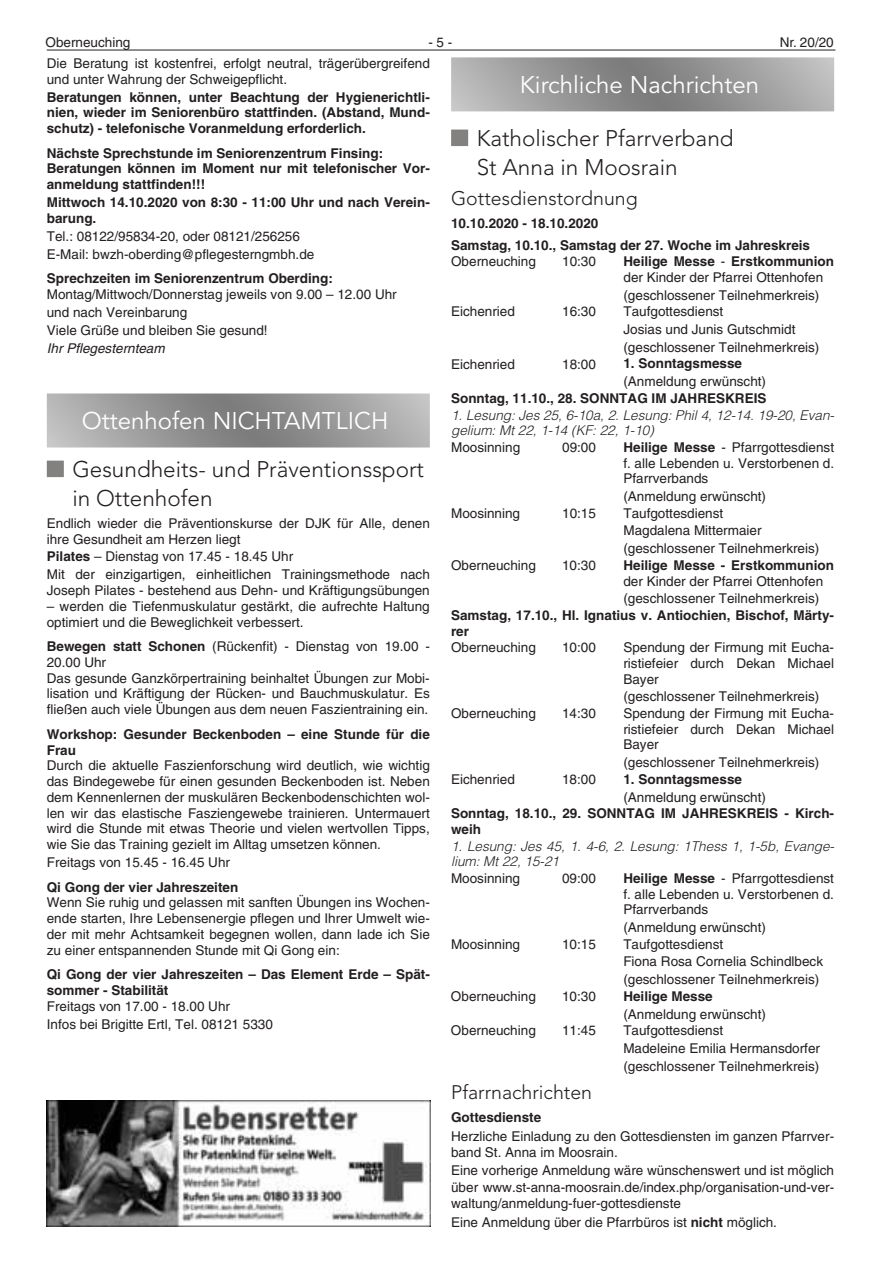
<style>
.page{position:relative;width:881px;height:1263px;background:#fff}
.page>*{position:absolute;margin:0;border:0;box-sizing:border-box;transform-origin:0 0}
.t1{font:24px "Avenir LT";color:#fff}
.t2{font:300 22.5px/29.1px "Avenir LT";color:#231f20}
.t3{font:300 19.5px "Avenir LT";color:#231f20}
.t4{font:13.5px/15.8px "Helvetica LT";color:#231f20}
.t5{font:700 13.5px/15.8px "Helvetica LT";color:#231f20}
.t6{font:italic 300 13.5px/15.8px "Helvetica LT";color:#231f20}
.t7{font:italic 13.5px "Helvetica LT";color:#231f20}
.s1{font-weight:700}
</style>
<div class="page">
<hr style="left:47px;top:50px;width:788px;height:1px;background:#231f20">
<div style="left:451px;top:130px;width:17px;height:16px;background:#838180"></div>
<svg style="left:451px;top:57px;width:382px;height:54px;background:#9b9b9b"></svg>
<div style="left:47px;top:461px;width:17px;height:16px;background:#838180"></div>
<svg style="left:47px;top:393px;width:382px;height:54px;background:#9b9b9b"></svg>
<img style="left:47px;top:1100px;width:383px;height:127px">
<p class="t4" style="left:45px;top:34px;width:86px">Oberneuching</p>
<p class="t4" style="left:428px;top:34px;width:26px">- 5 -</p>
<p class="t4" style="left:779px;top:34px;width:56px">Nr. 20/20</p>
<h1 class="t1" style="left:519px;top:71px;width:241px">Kirchliche Nachrichten</h1>
<h2 class="t2" style="left:476px;top:124px;width:258px">Katholischer Pfarrverband<br>St Anna in Moosrain</h2>
<h3 class="t3" style="left:451px;top:187px;width:188px">Gottesdienstordnung</h3>
<p class="t5" style="left:451px;top:211px;width:360px;line-height:22.2px">10.10.2020 - 18.10.2020<br>Samstag, 10.10., Samstag der 27. Woche im Jahreskreis</p>
<p class="t4" style="left:451px;top:254px;width:86px">Oberneuching</p>
<p class="t4" style="left:562px;top:254px;width:35px">10:30</p>
<p class="t4" style="left:623px;top:254px;width:212px"><span class="s1">Heilige Messe</span> - <span class="s1">Erstkommunion </span>der Kinder der Pfarrei Ottenhofen</p>
<p class="t4" style="left:623px;top:287px;width:197px">(geschlossener Teilnehmerkreis)</p>
<p class="t4" style="left:451px;top:304px;width:65px">Eichenried</p>
<p class="t4" style="left:562px;top:304px;width:35px">16:30</p>
<p class="t4" style="left:623px;top:303px;width:197px;line-height:17.9px">Taufgottesdienst<br>Josias und Junis Gutschmidt (geschlossener Teilnehmerkreis)</p>
<p class="t4" style="left:451px;top:356px;width:65px">Eichenried</p>
<p class="t4" style="left:562px;top:356px;width:35px">18:00</p>
<p class="t5" style="left:623px;top:356px;width:120px">1. Sonntagsmesse</p>
<p class="t4" style="left:623px;top:374px;width:144px">(Anmeldung erwünscht)</p>
<p class="t5" style="left:451px;top:390px;width:317px">Sonntag, 11.10., 28. SONNTAG IM JAHRESKREIS</p>
<p class="t6" style="left:451px;top:407px;width:384px">1. Lesung: Jes 25, 6-10a, 2. Lesung: Phil 4, 12-14. 19-20, Evan&shy;gelium: Mt 22, 1-14 (KF: 22, 1-10)</p>
<p class="t4" style="left:451px;top:439px;width:71px">Moosinning</p>
<p class="t4" style="left:562px;top:439px;width:35px">09:00</p>
<p class="t4" style="left:623px;top:439px;width:212px;text-align:justify"><span class="s1">Heilige Messe</span> - Pfarrgottesdienst f. alle Lebenden u. Verstorbenen d.<br>Pfarrverbands</p>
<p class="t4" style="left:623px;top:488px;width:144px">(Anmeldung erwünscht)</p>
<p class="t4" style="left:451px;top:505px;width:71px">Moosinning</p>
<p class="t4" style="left:562px;top:505px;width:35px">10:15</p>
<p class="t4" style="left:623px;top:504px;width:197px;line-height:17.9px">Taufgottesdienst<br>Magdalena Mittermaier (geschlossener Teilnehmerkreis)</p>
<p class="t4" style="left:451px;top:557px;width:86px">Oberneuching</p>
<p class="t4" style="left:562px;top:557px;width:35px">10:30</p>
<p class="t5" style="left:623px;top:557px;width:212px">Heilige Messe - Erstkommunion</p>
<p class="t4" style="left:623px;top:572px;width:201px;line-height:17.9px">der Kinder der Pfarrei Ottenhofen (geschlossener Teilnehmerkreis)</p>
<p class="t5" style="left:451px;top:607px;width:384px">Samstag, 17.10., Hl. Ignatius v. Antiochien, Bischof, Märty&shy;rer</p>
<p class="t4" style="left:451px;top:639px;width:86px">Oberneuching</p>
<p class="t4" style="left:562px;top:639px;width:35px">10:00</p>
<p class="t4" style="left:623px;top:639px;width:212px;text-align:justify">Spendung der Firmung mit Eucha&shy;ristiefeier durch Dekan Michael Bayer</p>
<p class="t4" style="left:623px;top:689px;width:197px">(geschlossener Teilnehmerkreis)</p>
<p class="t4" style="left:451px;top:705px;width:86px">Oberneuching</p>
<p class="t4" style="left:562px;top:705px;width:35px">14:30</p>
<p class="t4" style="left:623px;top:705px;width:212px;text-align:justify">Spendung der Firmung mit Eucha&shy;ristiefeier durch Dekan Michael Bayer</p>
<p class="t4" style="left:623px;top:755px;width:197px">(geschlossener Teilnehmerkreis)</p>
<p class="t4" style="left:451px;top:771px;width:65px">Eichenried</p>
<p class="t4" style="left:562px;top:771px;width:35px">18:00</p>
<p class="t5" style="left:623px;top:771px;width:120px">1. Sonntagsmesse</p>
<p class="t4" style="left:623px;top:789px;width:144px">(Anmeldung erwünscht)</p>
<p class="t5" style="left:451px;top:805px;width:384px">Sonntag, 18.10., 29. SONNTAG IM JAHRESKREIS - Kirch&shy;weih</p>
<p class="t6" style="left:451px;top:838px;width:385px">1. Lesung: Jes 45, 1. 4-6, 2. Lesung: 1Thess 1, 1-5b, Evange&shy;lium: Mt 22, 15-21</p>
<p class="t4" style="left:451px;top:870px;width:71px">Moosinning</p>
<p class="t4" style="left:562px;top:870px;width:35px">09:00</p>
<p class="t4" style="left:623px;top:870px;width:212px;text-align:justify"><span class="s1">Heilige Messe</span> - Pfarrgottesdienst f. alle Lebenden u. Verstorbenen d.<br>Pfarrverbands</p>
<p class="t4" style="left:623px;top:919px;width:144px">(Anmeldung erwünscht)</p>
<p class="t4" style="left:451px;top:936px;width:71px">Moosinning</p>
<p class="t4" style="left:562px;top:936px;width:35px">10:15</p>
<p class="t4" style="left:623px;top:935px;width:201px;line-height:17.9px">Taufgottesdienst<br>Fiona Rosa Cornelia Schindlbeck (geschlossener Teilnehmerkreis)</p>
<p class="t4" style="left:451px;top:988px;width:86px">Oberneuching</p>
<p class="t4" style="left:562px;top:988px;width:35px">10:30</p>
<p class="t5" style="left:623px;top:988px;width:91px">Heilige Messe</p>
<p class="t4" style="left:623px;top:1006px;width:144px">(Anmeldung erwünscht)</p>
<p class="t4" style="left:451px;top:1022px;width:86px">Oberneuching</p>
<p class="t4" style="left:562px;top:1022px;width:35px">11:45</p>
<p class="t4" style="left:623px;top:1021px;width:198px;line-height:17.9px">Taufgottesdienst<br>Madeleine Emilia Hermansdorfer (geschlossener Teilnehmerkreis)</p>
<h3 class="t3" style="left:451px;top:1081px;width:142px">Pfarrnachrichten</h3>
<p class="t5" style="left:451px;top:1109px;width:92px">Gottesdienste</p>
<p class="t4" style="left:451px;top:1127px;width:384px;line-height:16.4px">Herzliche Einladung zu den Gottesdiensten im ganzen Pfarrver&shy;band St. Anna im Moosrain.</p>
<p class="t4" style="left:451px;top:1162px;width:384px;line-height:16.4px;text-align:justify">Eine vorherige Anmeldung wäre wünschenswert und ist möglich über www.st-anna-moosrain.de/index.php/organisation-und-ver&shy;waltung/anmeldung-fuer-gottesdienste</p>
<p class="t4" style="left:451px;top:1214px;width:327px">Eine Anmeldung über die Pfarrbüros ist <span class="s1">nicht</span> möglich.</p>
<p class="t4" style="left:47px;top:55px;width:384px">Die Beratung ist kostenfrei, erfolgt neutral, trägerübergreifend und unter Wahrung der Schweigepflicht.</p>
<p class="t5" style="left:47px;top:89px;width:384px;text-align:justify">Beratungen können, unter Beachtung der Hygienerichtli&shy;nien, wieder im Seniorenbüro stattfinden. (Abstand, Mund&shy;schutz) - telefonische Voranmeldung erforderlich.</p>
<p class="t5" style="left:47px;top:145px;width:384px">Nächste Sprechstunde im Seniorenzentrum Finsing:<br>Beratungen können im Moment nur mit telefonischer Vor&shy;anmeldung stattfinden!!!</p>
<p class="t5" style="left:47px;top:194px;width:384px">Mittwoch 14.10.2020 von 8:30 - 11:00 Uhr und nach Verein&shy;barung.</p>
<p class="t4" style="left:47px;top:227px;width:269px;line-height:17.9px">Tel.: 08122/95834-20, oder 08121/256256<br>E-Mail: bwzh-oberding@pflegesterngmbh.de</p>
<p class="t5" style="left:47px;top:270px;width:287px">Sprechzeiten im Seniorenzentrum Oberding:</p>
<p class="t4" style="left:47px;top:285px;width:351px;line-height:17.9px">Montag/Mittwoch/Donnerstag jeweils von 9.00 – 12.00 Uhr und nach Vereinbarung<br>Viele Grüße und bleiben Sie gesund!</p>
<p class="t7" style="left:47px;top:340px;width:119px">Ihr Pflegesternteam</p>
<h1 class="t1" style="left:82px;top:407px;width:308px">Ottenhofen NICHTAMTLICH</h1>
<h2 class="t2" style="left:72px;top:455px;width:353px;line-height:28.5px">Gesundheits- und Präventionssport in Ottenhofen</h2>
<p class="t4" style="left:47px;top:515px;width:384px">Endlich wieder die Präventionskurse der DJK für Alle, denen ihre Gesundheit am Herzen liegt</p>
<p class="t4" style="left:47px;top:548px;width:384px;line-height:17.9px"><span class="s1">Pilates</span> – Dienstag von 17.45 - 18.45 Uhr<br>Mit der einzigartigen, einheitlichen Trainingsmethode nach</p>
<p class="t4" style="left:47px;top:582px;width:384px">Joseph Pilates - bestehend aus Dehn- und Kräftigungsübungen</p>
<p class="t4" style="left:47px;top:598px;width:384px">– werden die Tiefenmuskulatur gestärkt, die aufrechte Haltung optimiert und die Beweglichkeit verbessert.</p>
<p class="t4" style="left:47px;top:638px;width:384px"><span class="s1">Bewegen statt Schonen</span> (Rückenfit) - Dienstag von 19.00 - 20.00 Uhr<br>Das gesunde Ganzkörpertraining beinhaltet Übungen zur Mobi&shy;lisation und Kräftigung der Rücken- und Bauchmuskulatur. Es fließen auch viele Übungen aus dem neuen Faszientraining ein.</p>
<p class="t5" style="left:47px;top:726px;width:384px">Workshop: Gesunder Beckenboden – eine Stunde für die<br>Frau</p>
<p class="t4" style="left:47px;top:758px;width:384px;text-align:justify">Durch die aktuelle Faszienforschung wird deutlich, wie wichtig das Bindegewebe für einen gesunden Beckenboden ist. Neben dem Kennenlernen der muskulären Beckenbodenschichten wol&shy;len wir das elastische Fasziengewebe trainieren. Untermauert wird die Stunde mit etwas Theorie und vielen wertvollen Tipps, wie Sie das Training gezielt im Alltag umsetzen können.</p>
<p class="t4" style="left:47px;top:854px;width:185px">Freitags von 15.45 - 16.45 Uhr</p>
<p class="t5" style="left:47px;top:879px;width:193px">Qi Gong der vier Jahreszeiten</p>
<p class="t4" style="left:47px;top:895px;width:384px;text-align:justify">Wenn Sie ruhig und gelassen mit sanften Übungen ins Wochen&shy;ende starten, Ihre Lebensenergie pflegen und Ihrer Umwelt wie&shy;der mit mehr Achtsamkeit begegnen wollen, dann lade ich Sie zu einer entspannenden Stunde mit Qi Gong ein:</p>
<p class="t5" style="left:47px;top:966px;width:384px">Qi Gong der vier Jahreszeiten – Das Element Erde – Spät&shy;sommer - Stabilität</p>
<p class="t4" style="left:47px;top:997px;width:227px;line-height:17.9px">Freitags von 17.00 - 18.00 Uhr<br>Infos bei Brigitte Ertl, Tel. 08121 5330</p>
</div>
